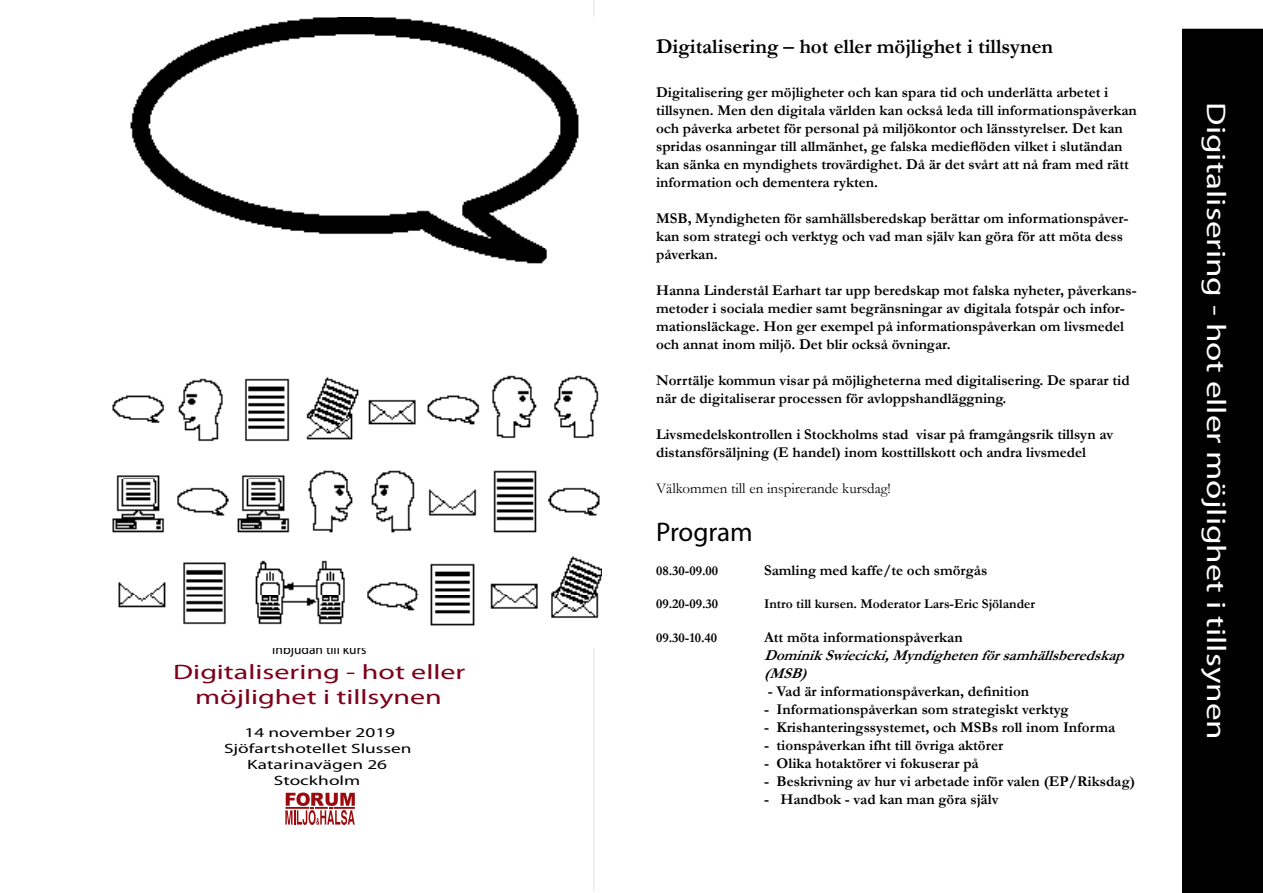
<style>
.page{position:relative;width:1263px;height:893px;background:#fff}
.page>*{position:absolute;margin:0;border:0;box-sizing:border-box;transform-origin:0 0}
.t1{font:27px "Myriad Pro";color:#fff;scale:1.3 1}
.t2{font:27px "Myriad Pro";letter-spacing:-.005em;color:#000}
.t3{font:21px/25.2px "Myriad Pro";color:#7d001a;text-align:center;scale:1.43 1}
.t4{font:700 21px "Garamond";color:#000}
.t5{font:700 15px/18px "Garamond";color:#000}
.t6{font:italic 700 15px/18px "Garamond";color:#000}
.t7{font:15px "Garamond";color:#000}
.t8{font:700 13.5px "Garamond";color:#000}
.t9{font:13.5px/16.2px "Myriad Pro";color:#000;text-align:center;scale:1.43 1}
.t10{font:13.5px "Myriad Pro";color:#000}
</style>
<div class="page">
<svg style="left:285px;top:792px;width:70px;height:33px"></svg>
<hr style="left:594px;top:0;width:1px;height:891px;background:#e1e1e1">
<div style="left:1182px;top:29px;width:81px;height:864px;background:#000"></div>
<img style="left:112px;top:17px;width:490px;height:631px">
<p class="t10" style="left:272px;top:641px;width:96px">Inbjudan till kurs</p>
<h2 class="t3" style="left:173px;top:659px;width:206px">Digitalisering - hot eller möjlighet i tillsynen</h2>
<p class="t9" style="left:224px;top:724px;width:133px">14 november 2019<br>Sjöfartshotellet Slussen<br>Katarinavägen 26<br>Stockholm</p>
<h2 class="t4" style="left:656px;top:32px;width:399px">Digitalisering – hot eller möjlighet i tillsynen</h2>
<p class="t5" style="left:656px;top:83px;width:482px">Digitalisering ger möjligheter och kan spara tid och underlätta arbetet i tillsynen. Men den digitala världen kan också leda till informationspåverkan och påverka arbetet för personal på miljökontor och länsstyrelser. Det kan spridas osanningar till allmänhet, ge falska medieflöden vilket i slutändan kan sänka en myndighets trovärdighet. Då är det svårt att nå fram med rätt information och dementera rykten.</p>
<p class="t5" style="left:656px;top:209px;width:474px">MSB, Myndigheten för samhällsberedskap berättar om informationspåver&shy;kan som strategi och verktyg och vad man själv kan göra för att möta dess påverkan.</p>
<p class="t5" style="left:656px;top:281px;width:482px">Hanna Linderstål Earhart tar upp beredskap mot falska nyheter, påverkans&shy;metoder i sociala medier samt begränsningar av digitala fotspår och infor&shy;mationsläckage. Hon ger exempel på informationspåverkan om livsmedel och annat inom miljö. Det blir också övningar.</p>
<p class="t5" style="left:656px;top:371px;width:475px">Norrtälje kommun visar på möjligheterna med digitalisering. De sparar tid när de digitaliserar processen för avloppshandläggning.</p>
<p class="t5" style="left:656px;top:425px;width:459px">Livsmedelskontrollen i Stockholms stad visar på framgångsrik tillsyn av distansförsäljning (E handel) inom kosttillskott och andra livsmedel</p>
<p class="t7" style="left:656px;top:478px;width:236px">Välkommen till en inspirerande kursdag!</p>
<h1 class="t2" style="left:656px;top:516px;width:98px">Program</h1>
<p class="t8" style="left:656px;top:562px;width:64px">08.30-09.00</p>
<p class="t5" style="left:764px;top:562px;width:225px">Samling med kaffe/te och smörgås</p>
<p class="t8" style="left:656px;top:594px;width:64px">09.20-09.30</p>
<p class="t8" style="left:764px;top:594px;width:272px">Intro till kursen. Moderator Lars-Eric Sjölander</p>
<p class="t8" style="left:656px;top:629px;width:63px">09.30-10.40</p>
<p class="t5" style="left:764px;top:628px;width:200px">Att möta informationspåverkan</p>
<p class="t6" style="left:764px;top:646px;width:368px">DominikSwiecicki,Myndighetenförsamhällsberedskap (MSB)</p>
<p class="t5" style="left:768px;top:682px;width:263px">- Vad är informationspåverkan, definition</p>
<p class="t5" style="left:764px;top:700px;width:306px">- Informationspåverkan som strategiskt verktyg</p>
<p class="t5" style="left:764px;top:718px;width:353px">- Krishanteringssystemet, och MSBs roll inom Informa</p>
<p class="t5" style="left:764px;top:736px;width:241px">- tionspåverkan ifht till övriga aktörer</p>
<p class="t5" style="left:764px;top:754px;width:216px">- Olika hotaktörer vi fokuserar på</p>
<p class="t5" style="left:764px;top:772px;width:373px">- Beskrivning av hur vi arbetade inför valen (EP/Riksdag)</p>
<p class="t5" style="left:764px;top:790px;width:236px">- Handbok - vad kan man göra själv</p>
<h1 class="t1" style="left:1233px;top:102px;width:492px;rotate:90deg">Digitalisering - hot eller möjlighet i tillsynen</h1>
</div>
